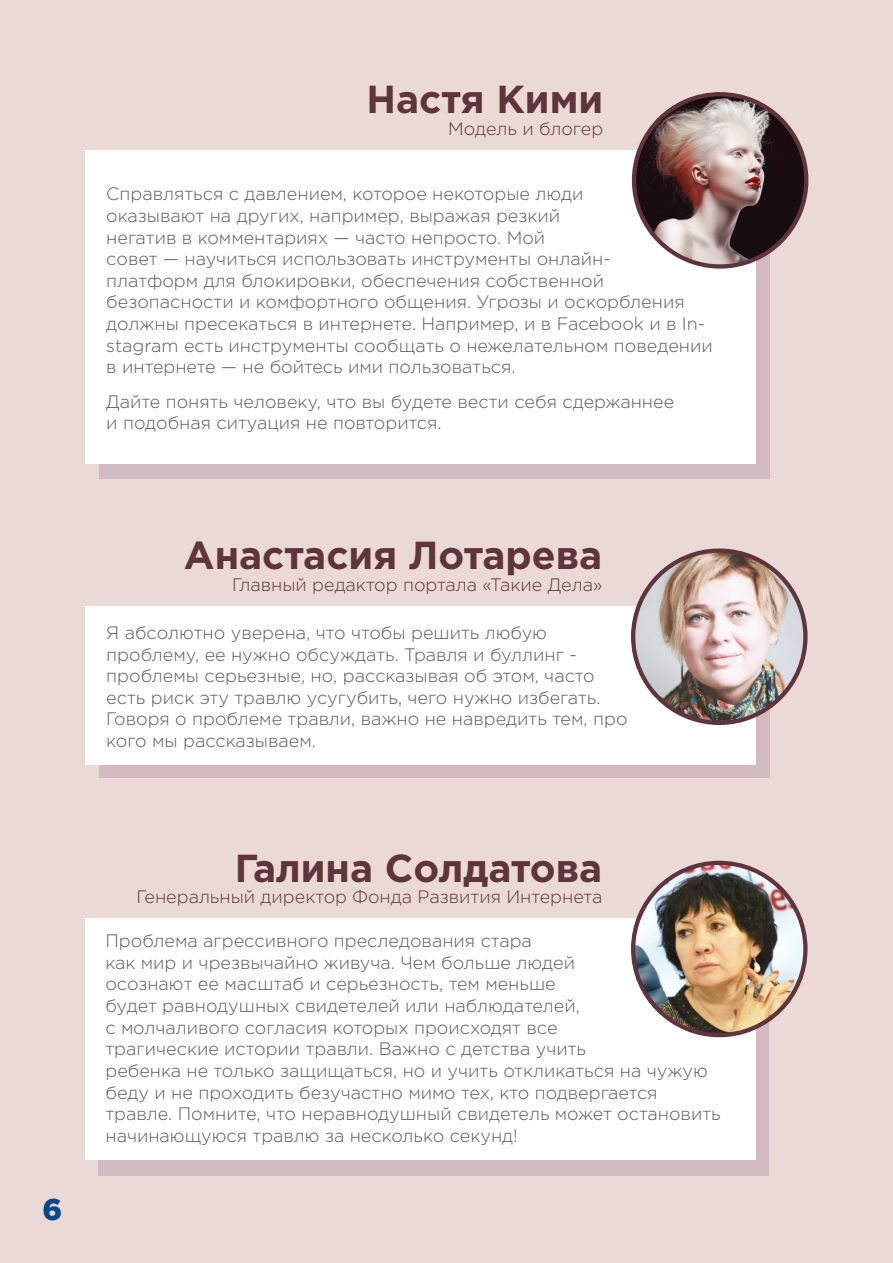
<style>
.page{position:relative;width:893px;height:1263px;background:#ead9d6}
.page>*{position:absolute;margin:0;border:0;box-sizing:border-box;transform-origin:0 0}
.t1{font:700 39px "Gotham Pro";color:#5f343c}
.t2{font:900 30px "Gotham Pro";color:#06488a}
.t3{font:300 18px/21.6px "Gotham Pro";color:#595959}
.t4{font:300 18px "Gotham Pro";color:#5f343c}
</style>
<div class="page">
<div style="left:99px;top:165px;width:670px;height:313px;background:#d1bbc0"></div>
<div style="left:86px;top:150px;width:670px;height:313px;background:#fff"></div>
<svg style="left:632px;top:92px;width:176px;height:177px;background:#643b43"></svg>
<img style="left:636px;top:96px;width:168px;height:168px;border-radius:84px">
<div style="left:99px;top:630px;width:670px;height:148px;background:#d1bbc0"></div>
<div style="left:85px;top:606px;width:670px;height:159px;background:#fff"></div>
<svg style="left:631px;top:548px;width:176px;height:177px;background:#683f46"></svg>
<img style="left:635px;top:553px;width:168px;height:168px;border-radius:84px">
<div style="left:98px;top:958px;width:670px;height:218px;background:#d1bbc0"></div>
<div style="left:85px;top:918px;width:670px;height:242px;background:#fff"></div>
<div style="left:631px;top:861px;width:176px;height:176px;background:#5f343c;border-radius:50%"></div>
<img style="left:635px;top:865px;width:168px;height:168px;border-radius:84px">
<h2 class="t2" style="left:43px;top:1192px;width:21px">6</h2>
<h1 class="t1" style="left:366px;top:77px;width:238px">Настя Кими</h1>
<p class="t4" style="left:448px;top:118px;width:156px">Модель и блогер</p>
<p class="t3" style="left:106px;top:183px;width:608px">Справляться с давлением, которое некоторые люди<br>оказывают на других, например, выражая резкий<br>негатив в комментариях — часто непросто. Мой<br>совет — научиться использовать инструменты онлайн-<br>платформ для блокировки, обеспечения собственной безопасности и комфортного общения. Угрозы и оскорбления должны пресекаться в интернете. Например, и в Facebook и в In‑ stagram есть инструменты сообщать о нежелательном поведении в интернете — не бойтесь ими пользоваться.</p>
<p class="t3" style="left:106px;top:391px;width:569px">Дайте понять человеку, что вы будете вести себя сдержаннее и подобная ситуация не повторится.</p>
<h1 class="t1" style="left:184px;top:533px;width:420px">Анастасия Лотарева</h1>
<p class="t4" style="left:232px;top:575px;width:372px">Главный редактор портала «Такие Дела»</p>
<p class="t3" style="left:106px;top:622px;width:523px">Я абсолютно уверена, что чтобы решить любую проблему, ее нужно обсуждать. Травля и буллинг - проблемы серьезные, но, рассказывая об этом, часто есть риск эту травлю усугубить, чего нужно избегать.<br>Говоря о проблеме травли, важно не навредить тем, про кого мы рассказываем.</p>
<h1 class="t1" style="left:235px;top:845px;width:369px">Галина Солдатова</h1>
<p class="t4" style="left:137px;top:887px;width:467px">Генеральный директор Фонда Развития Интернета</p>
<p class="t3" style="left:105px;top:930px;width:617px">Проблема агрессивного преследования стара<br>как мир и чрезвычайно живуча. Чем больше людей<br>осознают ее масштаб и серьезность, тем меньше<br>будет равнодушных свидетелей или наблюдателей,<br>с молчаливого согласия которых происходят все<br>трагические истории травли. Важно с детства учить<br>ребенка не только защищаться, но и учить откликаться на чужую беду и не проходить безучастно мимо тех, кто подвергается травле. Помните, что неравнодушный свидетель может остановить начинающуюся травлю за несколько секунд!</p>
</div>
